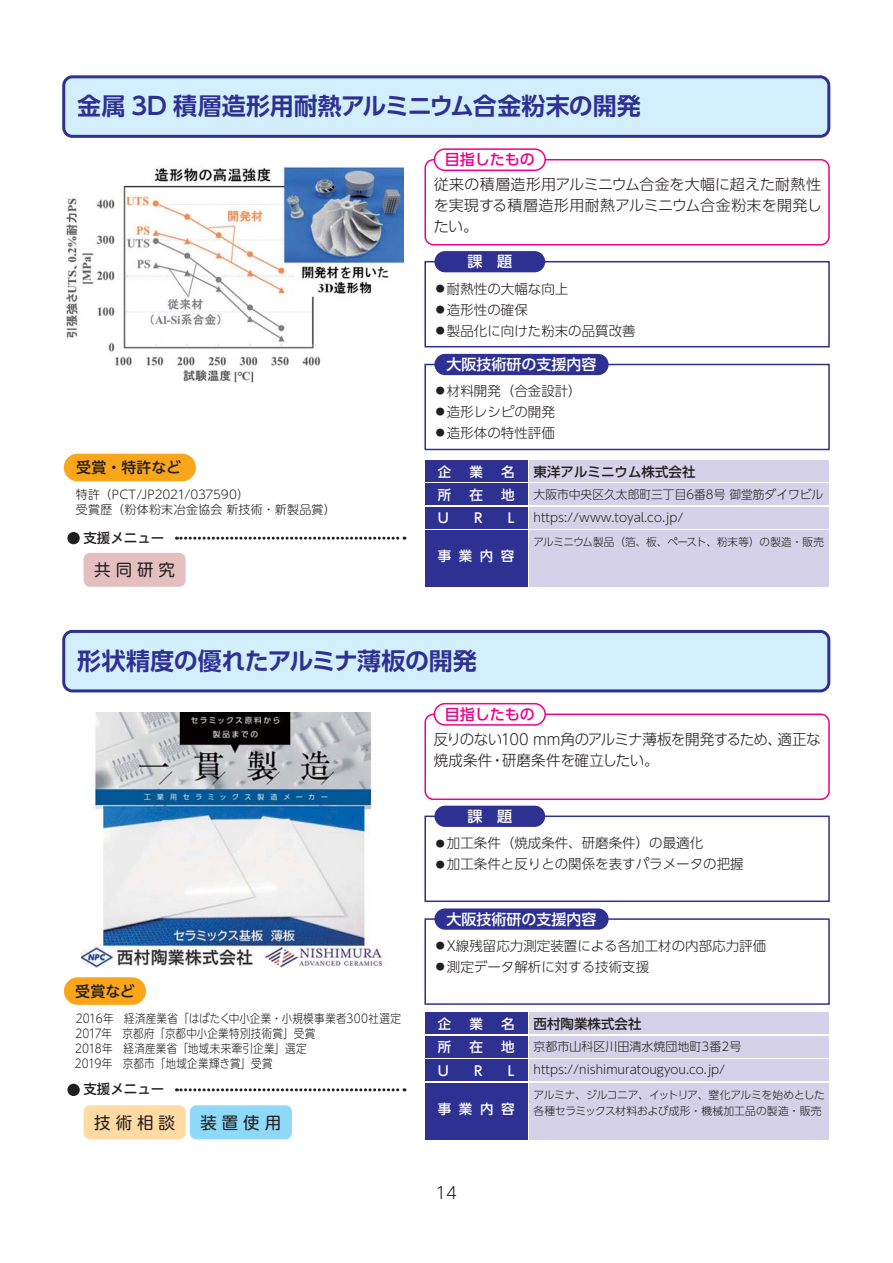
<style>
.page{position:relative;width:893px;height:1263px;background:#fff}
.page>*{position:absolute;margin:0;border:0;box-sizing:border-box;transform-origin:0 0}
.t1{font:24px "UD Shin Go Pro De Bold 90 msp RKSJ H";letter-spacing:-.01em;color:#2e3092}
.t2{font:16.5px "UD Shin M Go Pro Regular 90 msp RKSJ H";letter-spacing:.3em;color:#231f20}
.t3{font:16.5px "UD Shin Go Pro Light 90 msp RKSJ H";color:#231f20}
.t4{font:15px/21px "UD Shin Go Pro Light 90 msp RKSJ H";letter-spacing:-.01em;color:#231f20;text-align:justify}
.t5{font:15px "UD Shin Go Pro Medium 90 msp RKSJ H";color:#fff}
.t6{font:15px "UD Shin Go Pro Medium 90 msp RKSJ H";color:#ec008c}
.t7{font:15px "UD Shin M Go Pro Medium 90 msp RKSJ H";color:#231f20}
.t8{font:13.5px/21px "UD Shin Go Pro Light 90 msp RKSJ H";color:#231f20}
.t9{font:13.5px "UD Shin Go Pro Medium 90 msp RKSJ H";letter-spacing:.555em;color:#fff}
.t10{font:13.5px "UD Shin Go Pro Medium 90 msp RKSJ H";color:#231f20}
.t11{font:13.5px "UD Shin M Go Pro Medium 90 msp RKSJ H";color:#231f20}
.t12{font:12px/15px "UD Shin M Go Pro Light 90 msp RKSJ H";letter-spacing:.02em;color:#231f20;scale:.88 1}
.t13{font:12px/23.4px "UD Shin Go Pro Light 90 msp RKSJ H";color:#231f20}
.t14{font:12px/15px "UD Shin M Go Pro Light 90 msp RKSJ H";letter-spacing:.02em;color:#231f20}
.t15{font:10.8px/16.5px "UD Shin Go Pro Light 90 msp RKSJ H";letter-spacing:-.025em;color:#231f20}
.t16{font:9px "UD Shin Go Pro Light 90 msp RKSJ H";color:#231f20}
</style>
<div class="page">
<div style="left:64px;top:977px;width:82px;height:28px;background:#faa61a;border-radius:14px"></div>
<div style="left:64px;top:454px;width:132px;height:27px;background:#faa61a;border-radius:14px"></div>
<div style="left:64px;top:77px;width:765px;height:59px;background:#d4effc;border-radius:8px"></div>
<div style="left:62px;top:75px;width:768px;height:63px;border:3px solid #2e3092;border-radius:8px"></div>
<div style="left:424px;top:159px;width:406px;height:86px;border:1px solid #ec008c;border-radius:8px"></div>
<div style="left:434px;top:149px;width:111px;height:21px;background:#fff;border-radius:11px"></div>
<div style="left:434px;top:148px;width:112px;height:23px;border:1px solid #ec008c;border-radius:11px"></div>
<div style="left:67px;top:532px;width:13px;height:12px;background:#231f20;border-radius:50%"></div>
<svg style="left:176px;top:537px;width:229px;height:3px"></svg>
<div style="left:64px;top:631px;width:765px;height:60px;background:#d4effc;border-radius:8px"></div>
<div style="left:62px;top:630px;width:768px;height:62px;border:3px solid #2e3092;border-radius:8px"></div>
<div style="left:424px;top:714px;width:406px;height:86px;border:1px solid #ec008c;border-radius:8px"></div>
<div style="left:434px;top:704px;width:111px;height:21px;background:#fff;border-radius:11px"></div>
<div style="left:434px;top:703px;width:112px;height:23px;border:1px solid #ec008c;border-radius:11px"></div>
<div style="left:67px;top:1084px;width:13px;height:12px;background:#231f20;border-radius:50%"></div>
<svg style="left:176px;top:1088px;width:229px;height:3px"></svg>
<div style="left:84px;top:553px;width:102px;height:34px;background:#e3c0bf;border-radius:6px"></div>
<div style="left:84px;top:1105px;width:102px;height:34px;background:#ffdaa2;border-radius:6px"></div>
<div style="left:190px;top:1105px;width:102px;height:34px;background:#8ed8f8;border-radius:6px"></div>
<div style="left:425px;top:460px;width:102px;height:22px;background:#2e3092"></div>
<div style="left:529px;top:460px;width:300px;height:22px;background:#d4d1e9"></div>
<div style="left:529px;top:484px;width:300px;height:21px;background:#d4d1e9"></div>
<div style="left:529px;top:507px;width:300px;height:21px;background:#d4d1e9"></div>
<div style="left:529px;top:531px;width:300px;height:56px;background:#d4d1e9"></div>
<div style="left:425px;top:484px;width:102px;height:21px;background:#2e3092"></div>
<div style="left:425px;top:507px;width:102px;height:21px;background:#2e3092"></div>
<div style="left:425px;top:531px;width:102px;height:56px;background:#2e3092"></div>
<div style="left:425px;top:1013px;width:102px;height:21px;background:#2e3092"></div>
<div style="left:529px;top:1013px;width:300px;height:21px;background:#d4d1e9"></div>
<div style="left:529px;top:1036px;width:300px;height:21px;background:#d4d1e9"></div>
<div style="left:529px;top:1060px;width:300px;height:21px;background:#d4d1e9"></div>
<div style="left:529px;top:1083px;width:300px;height:56px;background:#d4d1e9"></div>
<div style="left:425px;top:1036px;width:102px;height:21px;background:#2e3092"></div>
<div style="left:425px;top:1060px;width:102px;height:21px;background:#2e3092"></div>
<div style="left:425px;top:1083px;width:102px;height:56px;background:#2e3092"></div>
<div style="left:424px;top:364px;width:406px;height:86px;border:1px solid #2e3092"></div>
<div style="left:434px;top:354px;width:175px;height:21px;background:#2e3092;border-radius:11px"></div>
<div style="left:424px;top:261px;width:406px;height:86px;border:1px solid #2e3092"></div>
<div style="left:434px;top:251px;width:111px;height:21px;background:#2e3092;border-radius:11px"></div>
<div style="left:424px;top:918px;width:406px;height:87px;border:1px solid #2e3092"></div>
<div style="left:434px;top:908px;width:175px;height:22px;background:#2e3092;border-radius:11px"></div>
<div style="left:424px;top:816px;width:406px;height:86px;border:1px solid #2e3092"></div>
<div style="left:434px;top:806px;width:111px;height:21px;background:#2e3092;border-radius:11px"></div>
<img style="left:66px;top:165px;width:338px;height:218px">
<img style="left:81px;top:712px;width:305px;height:256px">
<h1 class="t1" style="left:77px;top:97px;width:565px">金属 3D 積層造形用耐熱アルミニウム合金粉末の開発</h1>
<p class="t6" style="left:445px;top:154px;width:91px">目指したもの</p>
<p class="t4" style="left:434px;top:176px;width:390px">従来の積層造形用アルミニウム合金を大幅に超えた耐熱性を実現する積層造形用耐熱アルミニウム合金粉末を開発したい。</p>
<p class="t5" style="left:467px;top:256px;width:46px">課　題</p>
<p class="t8" style="left:447px;top:280px;width:190px">耐熱性の大幅な向上<br>造形性の確保<br>製品化に向けた粉末の品質改善</p>
<p class="t16" style="left:436px;top:285px;width:10px">●</p>
<p class="t16" style="left:436px;top:306px;width:10px">●</p>
<p class="t16" style="left:436px;top:327px;width:10px">●</p>
<p class="t5" style="left:446px;top:359px;width:151px">大阪技術研の支援内容</p>
<p class="t7" style="left:76px;top:462px;width:106px">受賞・特許など</p>
<p class="t14" style="left:76px;top:489px;width:261px">特許（PCT/JP2021/037590）<br>受賞歴（粉体粉末冶金協会 新技術・新製品賞）</p>
<p class="t11" style="left:83px;top:532px;width:82px">支援メニュー</p>
<p class="t2" style="left:94px;top:564px;width:82px">共同研究</p>
<p class="t8" style="left:447px;top:382px;width:136px">材料開発（合金設計）造形レシピの開発<br>造形体の特性評価</p>
<p class="t16" style="left:436px;top:388px;width:10px">●</p>
<p class="t16" style="left:436px;top:408px;width:10px">●</p>
<p class="t16" style="left:436px;top:429px;width:10px">●</p>
<p class="t9" style="left:438px;top:466px;width:15px">企</p>
<p class="t9" style="left:469px;top:466px;width:15px">業</p>
<p class="t9" style="left:501px;top:466px;width:15px">名</p>
<p class="t10" style="left:534px;top:466px;width:163px">東洋アルミニウム株式会社</p>
<p class="t9" style="left:438px;top:490px;width:15px">所</p>
<p class="t9" style="left:469px;top:490px;width:15px">在</p>
<p class="t9" style="left:501px;top:490px;width:15px">地</p>
<p class="t9" style="left:438px;top:513px;width:12px">U</p>
<p class="t9" style="left:474px;top:513px;width:10px">R</p>
<p class="t9" style="left:508px;top:513px;width:8px">L</p>
<p class="t9" style="left:438px;top:551px;width:78px">事業内容</p>
<p class="t13" style="left:534px;top:484px;width:291px">大阪市中央区久太郎町三丁目6番8号 御堂筋ダイワビルhttps://www.toyal.co.jp/</p>
<p class="t15" style="left:534px;top:535px;width:292px">アルミニウム製品（箔、板、ペースト、粉末等）の製造・販売</p>
<h1 class="t1" style="left:77px;top:652px;width:401px">形状精度の優れたアルミナ薄板の開発</h1>
<p class="t6" style="left:445px;top:708px;width:91px">目指したもの</p>
<p class="t4" style="left:434px;top:731px;width:388px">反りのない100 mm角のアルミナ薄板を開発するため、適正な焼成条件・研磨条件を確立したい。</p>
<p class="t5" style="left:467px;top:810px;width:46px">課　題</p>
<p class="t8" style="left:447px;top:835px;width:298px">加工条件（焼成条件、研磨条件）の最適化<br>加工条件と反りとの関係を表すパラメータの把握</p>
<p class="t16" style="left:436px;top:840px;width:10px">●</p>
<p class="t16" style="left:436px;top:861px;width:10px">●</p>
<p class="t5" style="left:446px;top:913px;width:151px">大阪技術研の支援内容</p>
<p class="t7" style="left:75px;top:985px;width:61px">受賞など</p>
<p class="t12" style="left:75px;top:1012px;width:372px">2016年　経済産業省「はばたく中小企業・小規模事業者300社選定<br>2017年　京都府「京都中小企業特別技術賞」受賞<br>2018年　経済産業省「地域未来牽引企業」選定<br>2019年　京都市「地域企業輝き賞」受賞</p>
<p class="t11" style="left:83px;top:1084px;width:82px">支援メニュー</p>
<p class="t2" style="left:94px;top:1116px;width:82px">技術相談</p>
<p class="t2" style="left:201px;top:1116px;width:82px">装置使用</p>
<p class="t8" style="left:447px;top:937px;width:321px">X線残留応力測定装置による各加工材の内部応力評価測定データ解析に対する技術支援</p>
<p class="t16" style="left:436px;top:942px;width:10px">●</p>
<p class="t16" style="left:436px;top:963px;width:10px">●</p>
<p class="t9" style="left:438px;top:1019px;width:15px">企</p>
<p class="t9" style="left:469px;top:1019px;width:15px">業</p>
<p class="t9" style="left:501px;top:1019px;width:15px">名</p>
<p class="t10" style="left:534px;top:1019px;width:109px">西村陶業株式会社</p>
<p class="t9" style="left:438px;top:1042px;width:15px">所</p>
<p class="t9" style="left:469px;top:1042px;width:15px">在</p>
<p class="t9" style="left:501px;top:1042px;width:15px">地</p>
<p class="t9" style="left:438px;top:1066px;width:12px">U</p>
<p class="t9" style="left:474px;top:1066px;width:10px">R</p>
<p class="t9" style="left:508px;top:1066px;width:8px">L</p>
<p class="t9" style="left:438px;top:1104px;width:78px">事業内容</p>
<p class="t13" style="left:534px;top:1036px;width:209px">京都市山科区川田清水焼団地町3番2号https://nishimuratougyou.co.jp/</p>
<p class="t15" style="left:534px;top:1088px;width:293px">アルミナ、ジルコニア、イットリア、窒化アルミを始めとした各種セラミックス材料および成形・機械加工品の製造・販売</p>
<p class="t3" style="left:435px;top:1186px;width:23px">14</p>
</div>
